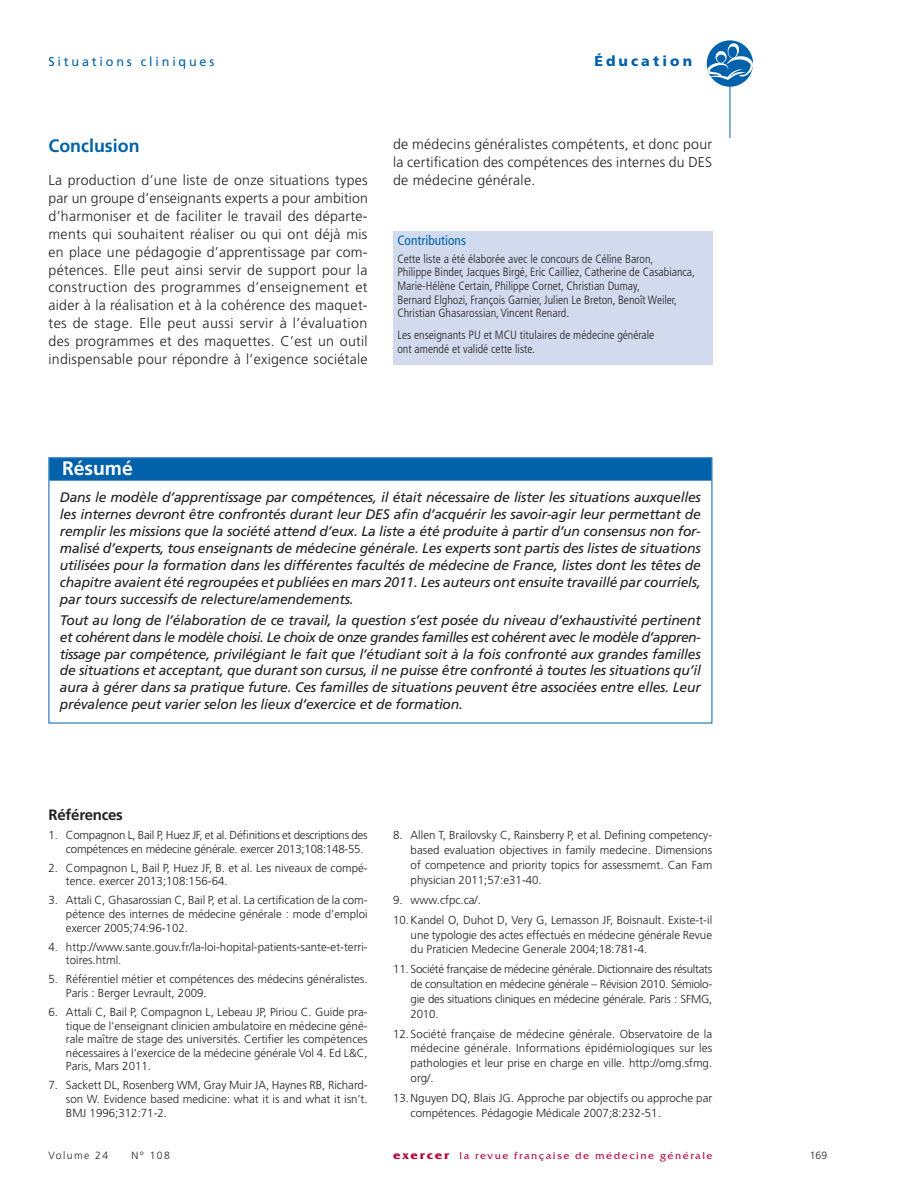
<style>
.page{position:relative;width:897px;height:1195px;background:#fff}
.page>*{position:absolute;margin:0;border:0;box-sizing:border-box;transform-origin:0 0}
.Style_de_paragraphe{font:700 19.5px "Frutiger CE";color:#fff}
._10_3_-_Intertitre_1{font:700 18px "Frutiger CE";color:#0161ab}
._14_-_Titre_biblio{font:700 15px "Frutiger CE";letter-spacing:-.015em;color:#231f20}
._9_-_Texte_courant{font:300 14.25px/17.9px "Frutiger CE";letter-spacing:.02em;color:#231f20;text-align:justify}
.t1{font:900 14.25px "Frutiger CE";letter-spacing:.22em;color:#0161ab}
._8_2_-_Texte_résumé{font:italic 13.8px/16.8px "Frutiger CE";letter-spacing:-.015em;color:#231f20;text-align:justify}
._9_-_Texte_courant-2{font:condensed 13.5px "Frutiger";color:#0161ab}
.t2{font:12.75px "Frutiger CE";letter-spacing:.22em;color:#0161ab}
._9_-_Texte_courant-3{font:300 condensed 12px/13.5px "Frutiger";color:#231f20}
._15_-_Texte_biblio{font:300 11.7px/14.7px "Frutiger CE";color:#231f20;text-align:justify}
._15_-_Texte_biblio-2{font:300 11.7px/13.6px "Frutiger CE";letter-spacing:-.02em;color:#231f20}
.t3{font:300 10.5px "Frutiger CE";letter-spacing:.14em;color:#231f20}
.t4{font:10.05px "Friz Qua";letter-spacing:.145em;color:#b10535;scale:1.04 1}
.s1{font-weight:700;font-size:11.55px}
</style>
<div class="page">
<svg style="left:706px;top:40px;width:47px;height:47px"></svg>
<svg style="left:706px;top:43px;width:47px;height:37px"></svg>
<hr style="left:729px;top:82px;width:1px;height:56px;background:#0161ab">
<div style="left:49px;top:458px;width:662px;height:22px;background:#0161ab"></div>
<div style="left:49px;top:457px;width:663px;height:266px;border:1px solid #0161ab"></div>
<div style="left:393px;top:231px;width:319px;height:133px;background:#d2dbee"></div>
<p class="t2" style="left:49px;top:54px;width:167px">Situations cliniques</p>
<p class="t1" style="left:594px;top:52px;width:99px">Éducation</p>
<p class="_10_3_-_Intertitre_1" style="left:49px;top:134px;width:93px">Conclusion</p>
<p class="_9_-_Texte_courant" style="left:49px;top:171px;width:321px">La production d’une liste de onze situations types par un groupe d’enseignants experts a pour ambition d’harmoniser et de faciliter le travail des départe&shy;ments qui souhaitent réaliser ou qui ont déjà mis en place une pédagogie d’apprentissage par com&shy;pétences. Elle peut ainsi servir de support pour la construction des programmes d’enseignement et aider à la réalisation et à la cohérence des maquet&shy;tes de stage. Elle peut aussi servir à l’évaluation des programmes et des maquettes. C’est un outil indispensable pour répondre à l’exigence sociétale</p>
<p class="_9_-_Texte_courant" style="left:393px;top:135px;width:320px">de médecins généralistes compétents, et donc pour la certification des compétences des internes du DES de médecine générale.</p>
<p class="_9_-_Texte_courant-2" style="left:397px;top:232px;width:70px">Contributions</p>
<p class="_9_-_Texte_courant-3" style="left:397px;top:252px;width:299px">Cette liste a été élaborée avec le concours de Céline Baron,<br>Philippe Binder, Jacques Birgé, Eric Cailliez, Catherine de Casabianca, Marie-Hélène Certain, Philippe Cornet, Christian Dumay,<br>Bernard Elghozi, François Garnier, Julien Le Breton, Benoît Weiler, Christian Ghasarossian, Vincent Renard.</p>
<p class="_9_-_Texte_courant-3" style="left:397px;top:328px;width:258px">Les enseignants PU et MCU titulaires de médecine générale ont amendé et validé cette liste.</p>
<p class="Style_de_paragraphe" style="left:62px;top:456px;width:72px">Résumé</p>
<p class="_8_2_-_Texte_résumé" style="left:60px;top:489px;width:642px">Dans le modèle d’apprentissage par compétences, il était nécessaire de lister les situations auxquelles les internes devront être confrontés durant leur DES afin d’acquérir les savoir-agir leur permettant de remplir les missions que la société attend d’eux. La liste a été produite à partir d’un consensus non for&shy;malisé d’experts, tous enseignants de médecine générale. Les experts sont partis des listes de situations utilisées pour la formation dans les différentes facultés de médecine de France, listes dont les têtes de chapitre avaient été regroupées et publiées en mars 2011. Les auteurs ont ensuite travaillé par courriels, par tours successifs de relecture/amendements.</p>
<p class="_8_2_-_Texte_résumé" style="left:60px;top:611px;width:642px">Tout au long de l’élaboration de ce travail, la question s’est posée du niveau d’exhaustivité pertinent et cohérent dans le modèle choisi. Le choix de onze grandes familles est cohérent avec le modèle d’appren&shy;tissage par compétence, privilégiant le fait que l’étudiant soit à la fois confronté aux grandes familles de situations et acceptant, que durant son cursus, il ne puisse être confronté à toutes les situations qu’il aura à gérer dans sa pratique future. Ces familles de situations peuvent être associées entre elles. Leur prévalence peut varier selon les lieux d’exercice et de formation.</p>
<p class="_14_-_Titre_biblio" style="left:49px;top:805px;width:76px">Références</p>
<p class="_15_-_Texte_biblio-2" style="left:66px;top:828px;width:303px;text-indent:-17px">1. Compagnon L, Bail P, Huez JF, et al. Définitions et descriptions des compétences en médecine générale. exercer 2013;108:148-55.</p>
<p class="_15_-_Texte_biblio" style="left:66px;top:860px;width:303px;line-height:13.6px;text-indent:-17px">2. Compagnon L, Bail P, Huez JF, B. et al. Les niveaux de compé&shy;tence. exercer 2013;108:156-64.</p>
<p class="_15_-_Texte_biblio" style="left:66px;top:893px;width:303px;line-height:13.6px;text-indent:-17px">3. Attali C, Ghasarossian C, Bail P, et al. La certification de la com&shy;pétence des internes de médecine générale : mode d’emploi exercer 2005;74:96-102.</p>
<p class="_15_-_Texte_biblio" style="left:66px;top:939px;width:303px;line-height:13.6px;text-indent:-17px">4. http://www.sante.gouv.fr/la-loi-hopital-patients-sante-et-terri&shy;toires.html.</p>
<p class="_15_-_Texte_biblio" style="left:66px;top:971px;width:303px;line-height:13.6px;text-indent:-17px">5. Référentiel métier et compétences des médecins généralistes.<br>Paris : Berger Levrault, 2009.</p>
<p class="_15_-_Texte_biblio" style="left:66px;top:1004px;width:303px;line-height:13.6px;text-indent:-17px">6. Attali C, Bail P, Compagnon L, Lebeau JP, Piriou C. Guide pra&shy;tique de l’enseignant clinicien ambulatoire en médecine géné&shy;rale maître de stage des universités. Certifier les compétences nécessaires à l’exercice de la médecine générale Vol 4. Ed L&amp;C, Paris, Mars 2011.</p>
<p class="_15_-_Texte_biblio" style="left:66px;top:1077px;width:303px;line-height:13.6px;text-indent:-17px">7. Sackett DL, Rosenberg WM, Gray Muir JA, Haynes RB, Richard&shy;son W. Evidence based medicine: what it is and what it isn’t.<br>BMJ 1996;312:71-2.</p>
<p class="_15_-_Texte_biblio" style="left:410px;top:827px;width:303px;text-indent:-17px">8. Allen T, Brailovsky C, Rainsberry P, et al. Defining competency&shy;based evaluation objectives in family medecine. Dimensions of competence and priority topics for assessmemt. Can Fam physician 2011;57:e31-40.</p>
<p class="_15_-_Texte_biblio" style="left:393px;top:891px;width:89px">9. www.cfpc.ca/.</p>
<p class="_15_-_Texte_biblio" style="left:410px;top:912px;width:303px;text-indent:-17px">10.Kandel O, Duhot D, Very G, Lemasson JF, Boisnault. Existe-t-il une typologie des actes effectués en médecine générale Revue du Praticien Medecine Generale 2004;18:781-4.</p>
<p class="_15_-_Texte_biblio" style="left:410px;top:961px;width:303px;text-indent:-17px">11. Société française de médecine générale. Dictionnaire des résultats de consultation en médecine générale – Révision 2010. Sémiolo&shy;gie des situations cliniques en médecine générale. Paris : SFMG, 2010.</p>
<p class="_15_-_Texte_biblio" style="left:410px;top:1025px;width:303px;text-indent:-17px">12.Société française de médecine générale. Observatoire de la médecine générale. Informations épidémiologiques sur les pathologies et leur prise en charge en ville. http://omg.sfmg. org/.</p>
<p class="_15_-_Texte_biblio" style="left:410px;top:1089px;width:303px;text-indent:-17px">13.Nguyen DQ, Blais JG. Approche par objectifs ou approche par compétences. Pédagogie Médicale 2007;8:232-51.</p>
<p class="t3" style="left:49px;top:1148px;width:61px">Volume 24</p>
<p class="t3" style="left:131px;top:1148px;width:40px">N° 108</p>
<p class="t4" style="left:393px;top:1148px;width:308px"><span class="s1">exercer</span> la revue française de médecine générale</p>
<p class="t3" style="left:809px;top:1148px;width:19px">169</p>
</div>
